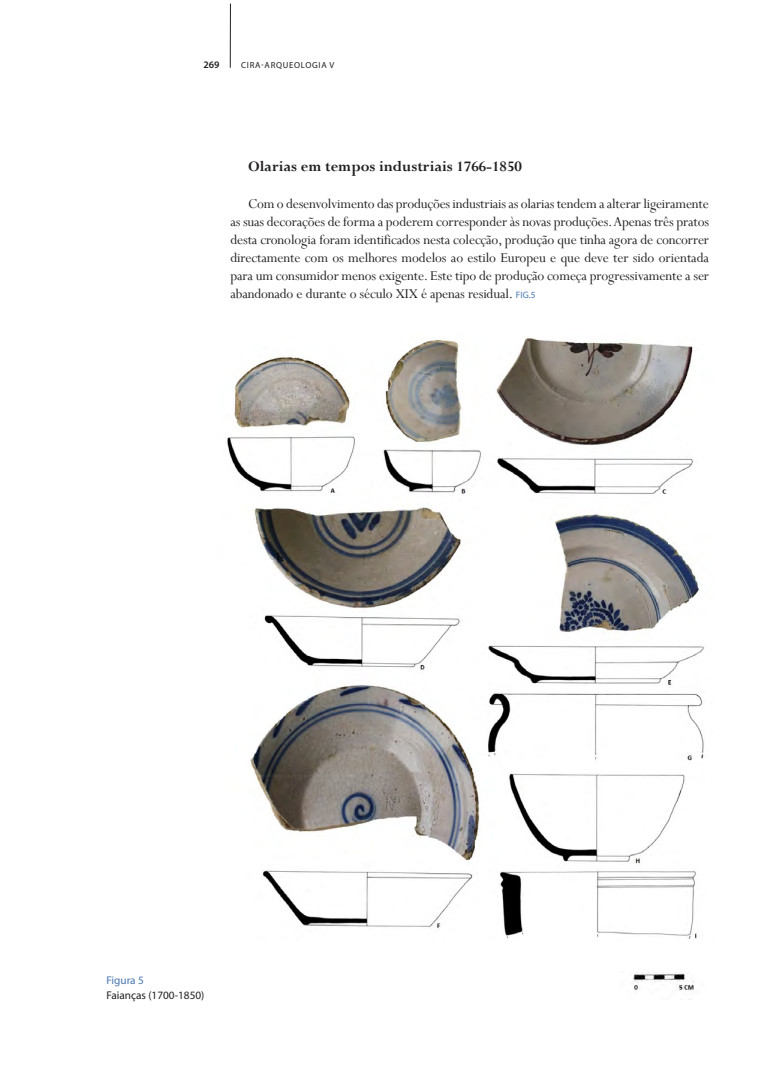
<style>
.page{position:relative;width:780px;height:1088px;background:#fff}
.page>*{position:absolute;margin:0;border:0;box-sizing:border-box;transform-origin:0 0}
.SubSubTit{font:700 16.25px "Perpetua";color:#231f20}
.TextoRevista{font:15px/18.1px "Perpetua";letter-spacing:-.01em;color:#231f20;text-align:justify}
.legenda{font:11.25px "Myriad Pro";color:#231f20}
.legenda-2{font:11.25px "Myriad Pro";color:#4877b2}
.t1{font:600 10px "Myriad Pro";color:#231f20}
.t2{font:8.75px "Myriad Pro";letter-spacing:.08em;color:#231f20}
.s1{font-family:"Myriad Pro";font-size:9.38px;color:#4877b2}
</style>
<div class="page">
<hr style="left:230px;top:4px;width:1px;height:64px;background:#231f20">
<img style="left:227px;top:337px;width:477px;height:602px">
<img style="left:633px;top:972px;width:61px;height:20px">
<p class="t1" style="left:203px;top:58px;width:18px">269</p>
<p class="t2" style="left:241px;top:59px;width:95px">CIRA-ARQUEOLOGIA V</p>
<p class="SubSubTit" style="left:248px;top:157px;width:275px">Olarias em tempos industriais 1766-1850</p>
<p class="TextoRevista" style="left:230px;top:194px;width:480px;text-indent:18px">Com o desenvolvimento das produções industriais as olarias tendem a alterar ligeiramente as suas decorações de forma a poderem corresponder às novas produções. Apenas três pratos desta cronologia foram identificados nesta colecção, produção que tinha agora de concorrer directamente com os melhores modelos ao estilo Europeu e que deve ter sido orientada para um consumidor menos exigente. Este tipo de produção começa progressivamente a ser abandonado e durante o século XIX é apenas residual. <span class="s1">FIG.5</span></p>
<p class="legenda-2" style="left:106px;top:974px;width:39px">Figura 5</p>
<p class="legenda" style="left:106px;top:988px;width:99px">Faianças (1700-1850)</p>
</div>
